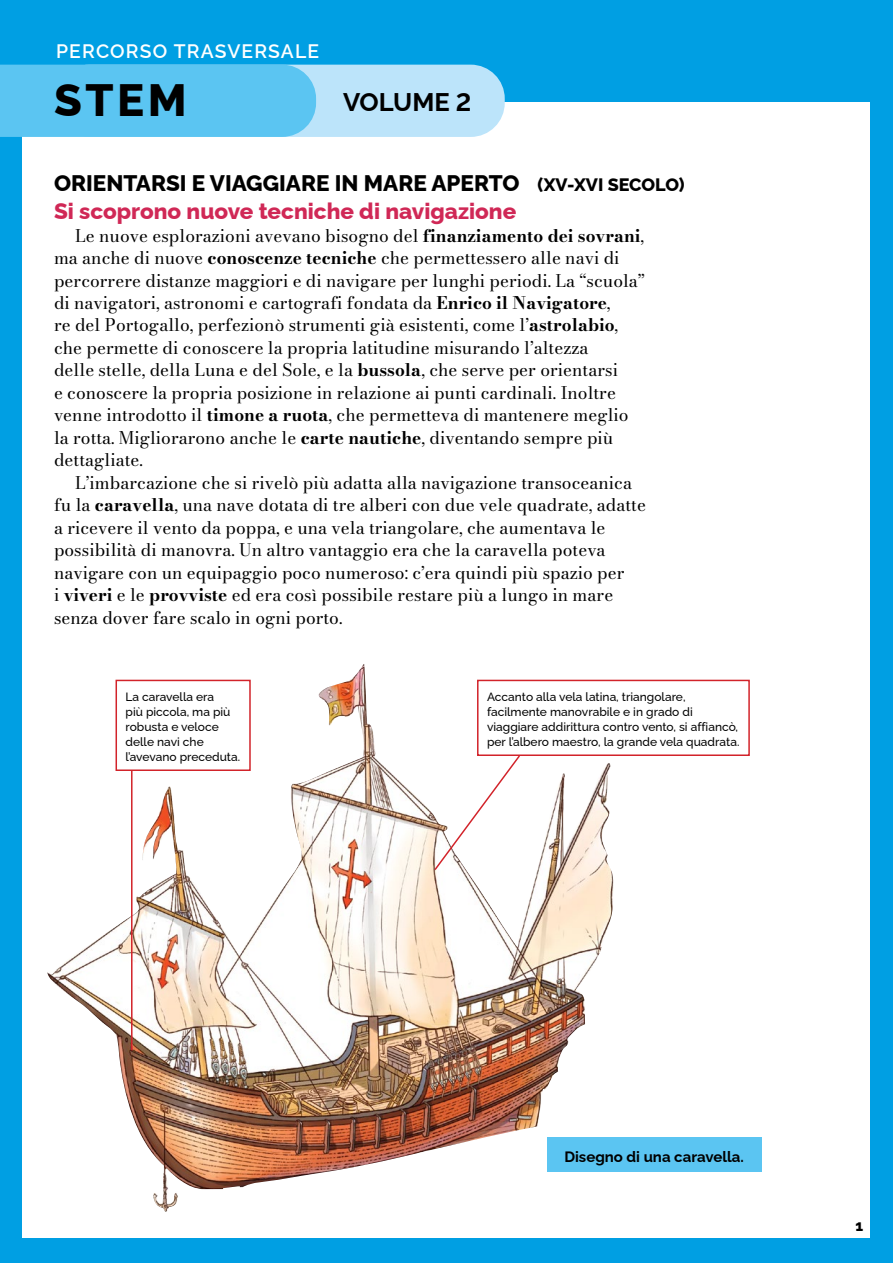
<style>
.page{position:relative;width:893px;height:1263px;background:#009fe3}
.page>*{position:absolute;margin:0;border:0;box-sizing:border-box;transform-origin:0 0}
.t1{font:800 45.3px "Raleway";color:#000}
.t2{font:700 25.5px "Raleway";color:#000}
.t3{font:800 22.5px "Raleway";color:#d02856}
.t4{font:800 22.5px "Raleway";color:#000}
.t5{font:600 19.5px "Raleway";letter-spacing:.06em;color:#fff}
.t6{font:800 18px "Raleway";color:#000}
.t7{font:17.25px/22.5px "Bodoni Moda 9 pt";color:#000}
.t8{font:700 15px "Raleway";color:#000}
.t9{font:800 15px "Raleway";color:#000}
.t10{font:500 12px/15px "Raleway";color:#000}
.s1{font-weight:700}
</style>
<div class="page">
<div style="left:23px;top:102px;width:847px;height:1136px;background:#fff"></div>
<div style="left:55px;top:65px;width:450px;height:72px;background:#bce4fa;border-radius:34px"></div>
<div style="left:0;top:65px;width:316px;height:72px;background:#5bc5f2"></div>
<img style="left:47px;top:664px;width:568px;height:547px">
<div style="left:478px;top:680px;width:271px;height:75px;background:#fff"></div>
<div style="left:477px;top:680px;width:273px;height:76px;border:2px solid #d2232a"></div>
<div style="left:116px;top:680px;width:134px;height:90px;background:#fff"></div>
<div style="left:116px;top:680px;width:135px;height:91px;border:2px solid #d2232a"></div>
<hr style="left:131px;top:771px;width:2px;height:279px;background:#d2232a">
<svg style="left:433px;top:754px;width:88px;height:118px"></svg>
<div style="left:547px;top:1137px;width:214px;height:34px;background:#5bc5f2"></div>
<p class="t5" style="left:56px;top:36px;width:265px">PERCORSO TRASVERSALE</p>
<h1 class="t1" style="left:54px;top:64px;width:134px">STEM</h1>
<h2 class="t2" style="left:343px;top:82px;width:130px">VOLUME 2</h2>
<h3 class="t4" style="left:54px;top:165px;width:467px">ORIENTARSI E VIAGGIARE IN MARE APERTO</h3>
<h3 class="t3" style="left:54px;top:193px;width:464px">Si scoprono nuove tecniche di navigazione</h3>
<p class="t7" style="left:54px;top:224px;width:592px;text-indent:21px">Le nuove esplorazioni avevano bisogno del <span class="s1">finanziamento dei sovrani</span>, ma anche di nuove <span class="s1">conoscenze tecniche</span> che permettessero alle navi di percorrere distanze maggiori e di navigare per lunghi periodi. La “scuola” di navigatori, astronomi e cartografi fondata da <span class="s1">Enrico il Navigatore</span>,<br>re del Portogallo, perfezionò strumenti già esistenti, come l’<span class="s1">astrolabio</span>, che permette di conoscere la propria latitudine misurando l’altezza<br>delle stelle, della Luna e del Sole, e la <span class="s1">bussola</span>, che serve per orientarsi<br>e conoscere la propria posizione in relazione ai punti cardinali. Inoltre venne introdotto il <span class="s1">timone a ruota</span>, che permetteva di mantenere meglio la rotta. Migliorarono anche le <span class="s1">carte nautiche</span>, diventando sempre più dettagliate.</p>
<p class="t7" style="left:54px;top:471px;width:593px;text-indent:21px">L’imbarcazione che si rivelò più adatta alla navigazione transoceanica fu la <span class="s1">caravella</span>, una nave dotata di tre alberi con due vele quadrate, adatte a ricevere il vento da poppa, e una vela triangolare, che aumentava le possibilità di manovra. Un altro vantaggio era che la caravella poteva navigare con un equipaggio poco numeroso: c’era quindi più spazio per<br>i <span class="s1">viveri</span> e le <span class="s1">provviste</span> ed era così possibile restare più a lungo in mare senza dover fare scalo in ogni porto.</p>
<p class="t6" style="left:537px;top:171px;width:149px">(XV-XVI SECOLO)</p>
<p class="t10" style="left:126px;top:688px;width:116px">La caravella era<br>più piccola, ma più robusta e veloce delle navi che l’avevano preceduta.</p>
<p class="t10" style="left:487px;top:688px;width:254px">Accanto alla vela latina, triangolare, facilmente manovrabile e in grado di viaggiare addirittura contro vento, si affiancò, per l’albero maestro, la grande vela quadrata.</p>
<p class="t8" style="left:564px;top:1144px;width:181px">Disegno di una caravella.</p>
<p class="t9" style="left:855px;top:1213px;width:9px">1</p>
</div>
